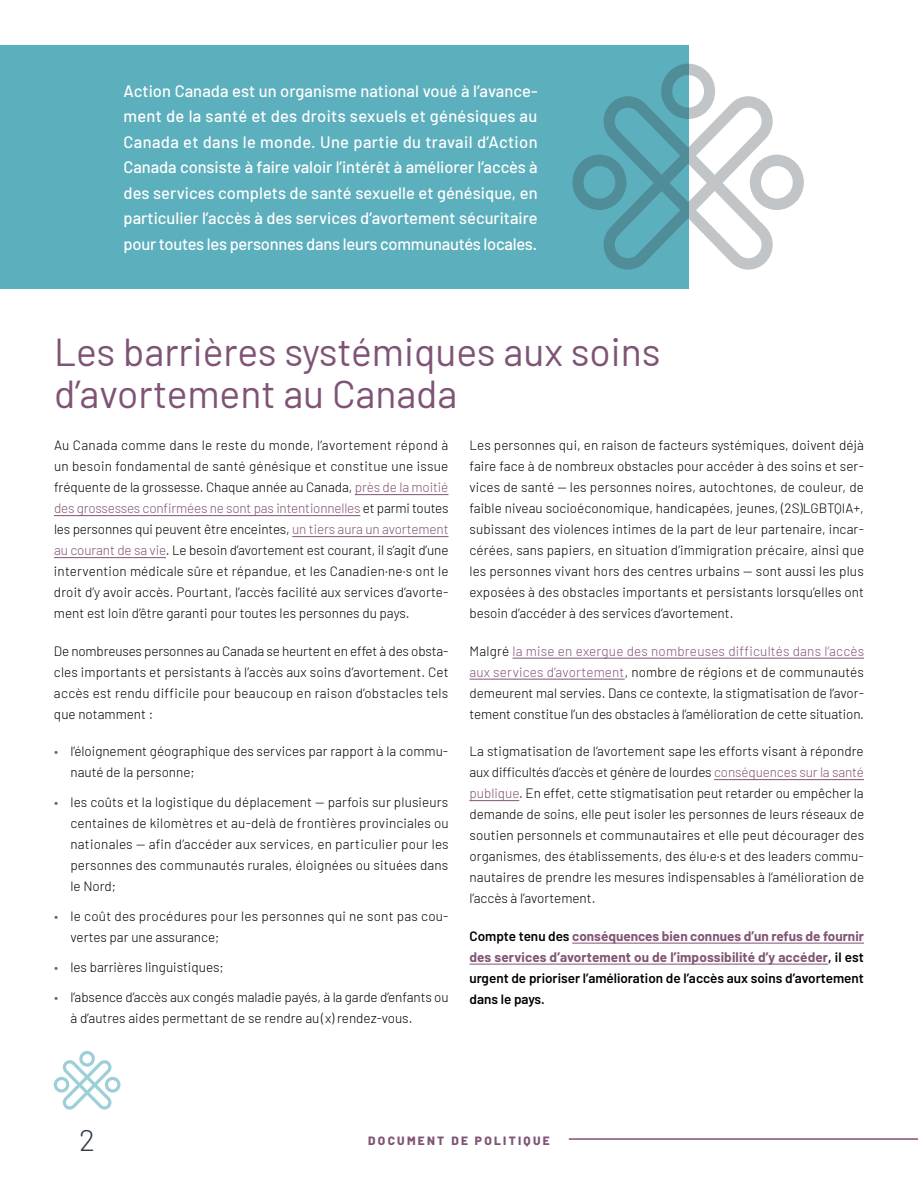
<style>
.page{position:relative;width:918px;height:1188px;background:#fff}
.page>*{position:absolute;margin:0;border:0;box-sizing:border-box;transform-origin:0 0}
.t1{font:39px/42px "Barlow";color:#7f5375}
.t2{font:300 30px "Barlow";color:#333f48}
.t3{font:500 16.5px/25.5px "Barlow";letter-spacing:-.015em;color:#fff;text-align:justify}
.t4{font:300 13.5px/21px "Barlow";color:#000;text-align:justify}
.t5{font:700 13.5px/21px "Barlow";letter-spacing:.01em;color:#825475;text-align:justify}
.t6{font:800 12px "Barlow";letter-spacing:.19em;color:#7f5375}
.s1{font-size:18px}
.s2{color:#825475}
.s3{color:#7f5375}
.s4{font-weight:600;color:#000}
</style>
<div class="page">
<svg style="left:54px;top:1051px;width:66px;height:59px"></svg>
<hr style="left:569px;top:1138px;width:349px;height:2px;background:#7f5375">
<div style="left:0;top:45px;width:688px;height:243px;background:#5cafbc"></div>
<hr style="left:355px;top:494px;width:94px;height:1px;background:#825475">
<hr style="left:54px;top:515px;width:306px;height:1px;background:#825475">
<hr style="left:292px;top:536px;width:157px;height:1px;background:#825475">
<hr style="left:54px;top:557px;width:112px;height:1px;background:#825475">
<hr style="left:512px;top:658px;width:352px;height:1px;background:#825475">
<hr style="left:470px;top:679px;width:155px;height:1px;background:#825475">
<hr style="left:714px;top:779px;width:150px;height:1px;background:#825475">
<hr style="left:470px;top:800px;width:49px;height:1px;background:#825475">
<hr style="left:572px;top:943px;width:292px;height:1px;background:#825475">
<hr style="left:470px;top:964px;width:358px;height:1px;background:#825475">
<svg style="left:572px;top:64px;width:232px;height:206px"></svg>
<p class="t3" style="left:124px;top:80px;width:416px">Action Canada est un organisme national voué à l’avance&shy;ment de la santé et des droits sexuels et génésiques au Canada et dans le monde. Une partie du travail d’Action Canada consiste à faire valoir l’intérêt à améliorer l’accès à des services complets de santé sexuelle et génésique, en particulier l’accès à des services d’avortement sécuritaire pour toutes les personnes dans leurs communautés locales<span class="s1">.</span></p>
<h1 class="t1" style="left:54px;top:335px;width:608px">Les barrières systémiques aux soins d’avortement au Canada</h1>
<p class="t4" style="left:54px;top:436px;width:396px">Au Canada comme dans le reste du monde, l’avortement répond à un besoin fondamental de santé génésique et constitue une issue fréquente de la grossesse. Chaque année au Canada, <span class="s2">près de la moitié des grossesses confirmées ne sont pas intentionnelles</span> et parmi toutes les personnes qui peuvent être enceintes, <span class="s2">un tiers aura un avortement au courant de sa vie</span>. Le besoin d’avortement est courant, il s’agit d’une intervention médicale sûre et répandue, et les Canadien·ne·s ont le droit d’y avoir accès. Pourtant, l’accès facilité aux services d’avorte&shy;ment est loin d’être garanti pour toutes les personnes du pays.</p>
<p class="t4" style="left:54px;top:641px;width:396px">De nombreuses personnes au Canada se heurtent en effet à des obsta&shy;cles importants et persistants à l’accès aux soins d’avortement. Cet accès est rendu difficile pour beaucoup en raison d’obstacles tels que notamment :</p>
<p class="t4" style="left:70px;top:742px;width:379px;text-indent:-16px"><span class="s3">•</span> l’éloignement géographique des services par rapport à la commu&shy;nauté de la personne;</p>
<p class="t4" style="left:70px;top:793px;width:380px;text-indent:-16px"><span class="s3">•</span> les coûts et la logistique du déplacement — parfois sur plusieurs centaines de kilomètres et au-delà de frontières provinciales ou nationales — afin d’accéder aux services, en particulier pour les personnes des communautés rurales, éloignées ou situées dans le Nord;</p>
<p class="t4" style="left:70px;top:907px;width:380px;text-indent:-16px"><span class="s3">•</span> le coût des procédures pour les personnes qui ne sont pas cou&shy;vertes par une assurance;</p>
<p class="t4" style="left:54px;top:958px;width:171px"><span class="s3">•</span> les barrières linguistiques;</p>
<p class="t4" style="left:70px;top:988px;width:380px;text-indent:-16px"><span class="s3">•</span> l’absence d’accès aux congés maladie payés, à la garde d’enfants ou à d’autres aides permettant de se rendre au (x) rendez-vous.</p>
<p class="t4" style="left:470px;top:436px;width:396px">Les personnes qui, en raison de facteurs systémiques, doivent déjà faire face à de nombreux obstacles pour accéder à des soins et ser&shy;vices de santé — les personnes noires, autochtones, de couleur, de faible niveau socioéconomique, handicapées, jeunes, (2S)LGBTQIA+, subissant des violences intimes de la part de leur partenaire, incar&shy;cérées, sans papiers, en situation d’immigration précaire, ainsi que les personnes vivant hors des centres urbains — sont aussi les plus exposées à des obstacles importants et persistants lorsqu’elles ont besoin d’accéder à des services d’avortement.</p>
<p class="t4" style="left:470px;top:641px;width:396px">Malgré <span class="s2">la mise en exergue des nombreuses difficultés dans l’accès aux services d’avortement</span>, nombre de régions et de communautés demeurent mal servies. Dans ce contexte, la stigmatisation de l’avor&shy;tement constitue l’un des obstacles à l’amélioration de cette situation.</p>
<p class="t4" style="left:470px;top:742px;width:396px">La stigmatisation de l’avortement sape les efforts visant à répondre aux difficultés d’accès et génère de lourdes <span class="s2">conséquences sur la santé publique</span>. En effet, cette stigmatisation peut retarder ou empêcher la demande de soins, elle peut isoler les personnes de leurs réseaux de soutien personnels et communautaires et elle peut décourager des organismes, des établissements, des élu·e·s et des leaders commu&shy;nautaires de prendre les mesures indispensables à l’amélioration de l’accès à l’avortement.</p>
<p class="t5" style="left:470px;top:927px;width:396px"><span class="s4">Compte tenu des</span> conséquences bien connues d’un refus de fournir des services d’avortement ou de l’impossibilité d’y accéder<span class="s4">, il est urgent de prioriser l’amélioration de l’accès aux soins d’avortement dans le pays.</span></p>
<h2 class="t2" style="left:79px;top:1128px;width:17px">2</h2>
<p class="t6" style="left:368px;top:1137px;width:183px">DOCUMENT DE POLITIQUE</p>
</div>
